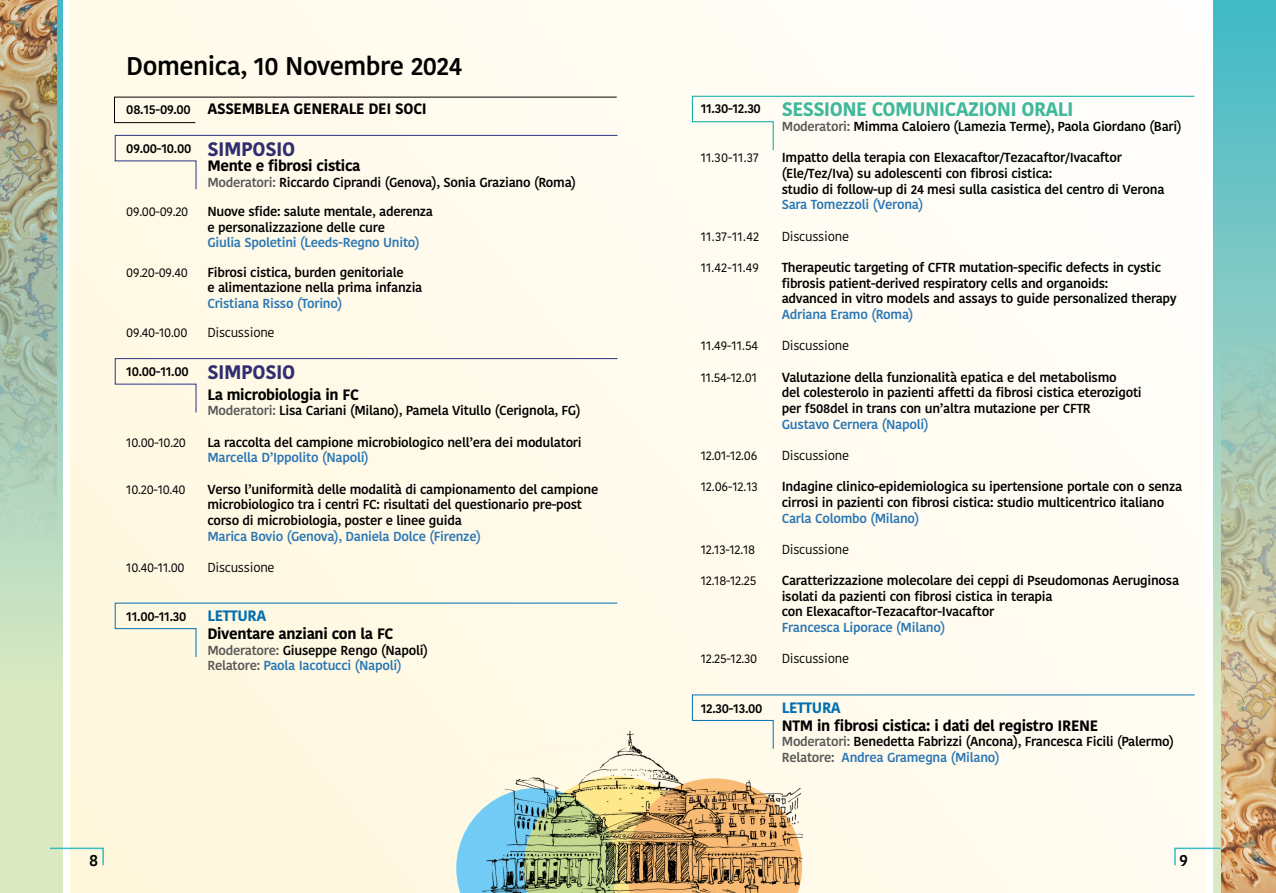
<style>
.page{position:relative;width:1276px;height:893px;background:#fff}
.page>*{position:absolute;margin:0;border:0;box-sizing:border-box;transform-origin:0 0}
.t1{font:600 25.5px "Kohinoor Telugu";letter-spacing:-.02em;color:#000}
.t2{font:700 19.5px "Kohinoor Telugu";letter-spacing:-.03em;color:#40b89c}
.t3{font:600 16.5px "Kohinoor Telugu";color:#000}
.t4{font:700 15px "Kohinoor Telugu";letter-spacing:-.02em;color:#000}
.t5{font:700 15px "Kohinoor Telugu";letter-spacing:-.02em;color:#006fb1}
.t6{font:600 13.05px/15.6px "Kohinoor Telugu";letter-spacing:-.02em;color:#000}
.t7{font:600 13.05px/15.6px "Kohinoor Telugu";letter-spacing:-.02em;color:#2976b4}
.t8{font:13.05px "Kohinoor Telugu";letter-spacing:-.02em;color:#000}
.s1{font-weight:600;font-size:13.05px}
.s2{font-weight:700;font-size:19.5px;color:#302e70}
.s3{color:#575756}
.s4{color:#000}
.s5{color:#2976b4}
</style>
<div class="page">
<div style="left:71px;top:0;width:1135px;height:893px;background:linear-gradient(to right,#fff8e2,#fffdf8)"></div>
<svg style="left:1213px;top:0;width:63px;height:893px;background:#74c6c3"></svg>
<svg style="left:0;top:0;width:62px;height:893px;background:#cae2c0"></svg>
<svg style="left:48px;top:847px;width:57px;height:20px"></svg>
<svg style="left:1173px;top:847px;width:49px;height:20px"></svg>
<svg style="left:445px;top:763px;width:36px;height:130px;background:#cfe9e9"></svg>
<img style="left:481px;top:723px;width:330px;height:170px">
<img style="left:1222px;top:239px;width:54px;height:654px">
<img style="left:0;top:0;width:56px;height:585px">
<svg style="left:114px;top:96px;width:503px;height:27px"></svg>
<div style="left:114px;top:135px;width:504px;height:55px;background:#fffaeb"></div>
<div style="left:114px;top:358px;width:504px;height:55px;background:#fff9e8"></div>
<div style="left:114px;top:602px;width:504px;height:56px;background:#fff9e4"></div>
<div style="left:691px;top:694px;width:504px;height:55px;background:#fffbee"></div>
<svg style="left:691px;top:96px;width:504px;height:55px"></svg>
<h1 class="t1" style="left:126px;top:51px;width:337px">Domenica, 10 Novembre 2024</h1>
<p class="t4" style="left:126px;top:100px;width:302px"><span class="s1">08.15-09.00</span> ASSEMBLEA GENERALE DEI SOCI</p>
<p class="t6" style="left:126px;top:141px;width:170px">09.00-10.00 <span class="s2">SIMPOSIO</span></p>
<p class="t4" style="left:207px;top:157px;width:155px">Mente e fibrosi cistica</p>
<p class="t6" style="left:207px;top:175px;width:370px"><span class="s3">Moderatori:</span> Riccardo Ciprandi (Genova), Sonia Graziano (Roma)</p>
<p class="t8" style="left:126px;top:204px;width:64px">09.00-09.20</p>
<p class="t6" style="left:207px;top:204px;width:227px">Nuove sfide: salute mentale, aderenza e personalizzazione delle cure</p>
<p class="t7" style="left:207px;top:235px;width:214px">Giulia Spoletini (Leeds-Regno Unito)</p>
<p class="t8" style="left:126px;top:264px;width:63px">09.20-09.40</p>
<p class="t6" style="left:207px;top:264px;width:216px">Fibrosi cistica, burden genitoriale<br>e alimentazione nella prima infanzia</p>
<p class="t7" style="left:207px;top:296px;width:136px">Cristiana Risso (Torino)</p>
<p class="t8" style="left:126px;top:325px;width:63px">09.40-10.00</p>
<p class="t8" style="left:207px;top:325px;width:69px">Discussione</p>
<p class="t6" style="left:126px;top:364px;width:170px">10.00-11.00 <span class="s2">SIMPOSIO</span></p>
<p class="t4" style="left:207px;top:386px;width:153px">La microbiologia in FC</p>
<p class="t6" style="left:207px;top:403px;width:375px"><span class="s3">Moderatori:</span> Lisa Cariani (Milano), Pamela Vitullo (Cerignola, FG)</p>
<p class="t8" style="left:126px;top:434px;width:61px">10.00-10.20</p>
<p class="t6" style="left:207px;top:434px;width:376px">La raccolta del campione microbiologico nell’era dei modulatori</p>
<p class="t7" style="left:207px;top:450px;width:163px">Marcella D’Ippolito (Napoli)</p>
<p class="t8" style="left:126px;top:481px;width:61px">10.20-10.40</p>
<p class="t6" style="left:207px;top:481px;width:392px">Verso l’uniformità delle modalità di campionamento del campione microbiologico tra i centri FC: risultati del questionario pre-post corso di microbiologia, poster e linee guida</p>
<p class="t7" style="left:207px;top:528px;width:275px">Marica Bovio (Genova), Daniela Dolce (Firenze)</p>
<p class="t8" style="left:126px;top:560px;width:60px">10.40-11.00</p>
<p class="t8" style="left:207px;top:560px;width:69px">Discussione</p>
<p class="t6" style="left:126px;top:609px;width:62px">11.00-11.30</p>
<p class="t5" style="left:207px;top:607px;width:61px">LETTURA</p>
<p class="t4" style="left:207px;top:625px;width:188px">Diventare anziani con la FC</p>
<p class="t7" style="left:207px;top:642px;width:222px"><span class="s3">Moderatore:</span> <span class="s4">Giuseppe Rengo (Napoli)<br></span><span class="s3">Relatore:</span> Paola Iacotucci (Napoli)</p>
<h2 class="t2" style="left:701px;top:98px;width:374px"><sup>11.30-12.30</sup> SESSIONE COMUNICAZIONI ORALI</h2>
<p class="t6" style="left:782px;top:119px;width:401px"><span class="s3">Moderatori:</span> Mimma Caloiero (Lamezia Terme), Paola Giordano (Bari)</p>
<p class="t8" style="left:701px;top:150px;width:59px">11.30-11.37</p>
<p class="t6" style="left:782px;top:150px;width:384px">Impatto della terapia con Elexacaftor/Tezacaftor/Ivacaftor (Ele/Tez/Iva) su adolescenti con fibrosi cistica:<br>studio di follow-up di 24 mesi sulla casistica del centro di Verona</p>
<p class="t7" style="left:782px;top:197px;width:143px">Sara Tomezzoli (Verona)</p>
<p class="t8" style="left:701px;top:228px;width:60px">11.37-11.42</p>
<p class="t8" style="left:782px;top:228px;width:69px">Discussione</p>
<p class="t8" style="left:701px;top:260px;width:60px">11.42-11.49</p>
<p class="t6" style="left:782px;top:260px;width:396px">Therapeutic targeting of CFTR mutation-specific defects in cystic fibrosis patient-derived respiratory cells and organoids:<br>advanced in vitro models and assays to guide personalized therapy</p>
<p class="t7" style="left:782px;top:307px;width:133px">Adriana Eramo (Roma)</p>
<p class="t8" style="left:701px;top:338px;width:59px">11.49-11.54</p>
<p class="t8" style="left:782px;top:338px;width:69px">Discussione</p>
<p class="t8" style="left:701px;top:369px;width:58px">11.54-12.01</p>
<p class="t6" style="left:782px;top:369px;width:361px">Valutazione della funzionalità epatica e del metabolismo<br>del colesterolo in pazienti affetti da fibrosi cistica eterozigoti per f508del in trans con un’altra mutazione per CFTR</p>
<p class="t7" style="left:782px;top:416px;width:148px">Gustavo Cernera (Napoli)</p>
<p class="t8" style="left:701px;top:448px;width:58px">12.01-12.06</p>
<p class="t8" style="left:782px;top:448px;width:69px">Discussione</p>
<p class="t8" style="left:701px;top:479px;width:59px">12.06-12.13</p>
<p class="t6" style="left:782px;top:479px;width:402px">Indagine clinico-epidemiologica su ipertensione portale con o senza cirrosi in pazienti con fibrosi cistica: studio multicentrico italiano</p>
<p class="t7" style="left:782px;top:510px;width:139px">Carla Colombo (Milano)</p>
<p class="t8" style="left:701px;top:542px;width:56px">12.13-12.18</p>
<p class="t8" style="left:782px;top:542px;width:69px">Discussione</p>
<p class="t8" style="left:701px;top:573px;width:57px">12.18-12.25</p>
<p class="t6" style="left:782px;top:573px;width:399px">Caratterizzazione molecolare dei ceppi di Pseudomonas Aeruginosa isolati da pazienti con fibrosi cistica in terapia<br>con Elexacaftor-Tezacaftor-Ivacaftor</p>
<p class="t7" style="left:782px;top:620px;width:165px">Francesca Liporace (Milano)</p>
<p class="t8" style="left:701px;top:651px;width:58px">12.25-12.30</p>
<p class="t8" style="left:782px;top:651px;width:69px">Discussione</p>
<p class="t6" style="left:701px;top:700px;width:63px">12.30-13.00</p>
<p class="t5" style="left:782px;top:699px;width:61px">LETTURA</p>
<p class="t4" style="left:782px;top:717px;width:318px">NTM in fibrosi cistica: i dati del registro IRENE</p>
<p class="t6" style="left:782px;top:734px;width:394px"><span class="s3">Moderatori:</span> Benedetta Fabrizzi (Ancona), Francesca Ficili (Palermo)<br><span class="s3">Relatore:</span> <span class="s5">Andrea Gramegna (Milano)</span></p>
<p class="t3" style="left:89px;top:850px;width:11px">8</p>
<p class="t3" style="left:1179px;top:850px;width:10px">9</p>
</div>
